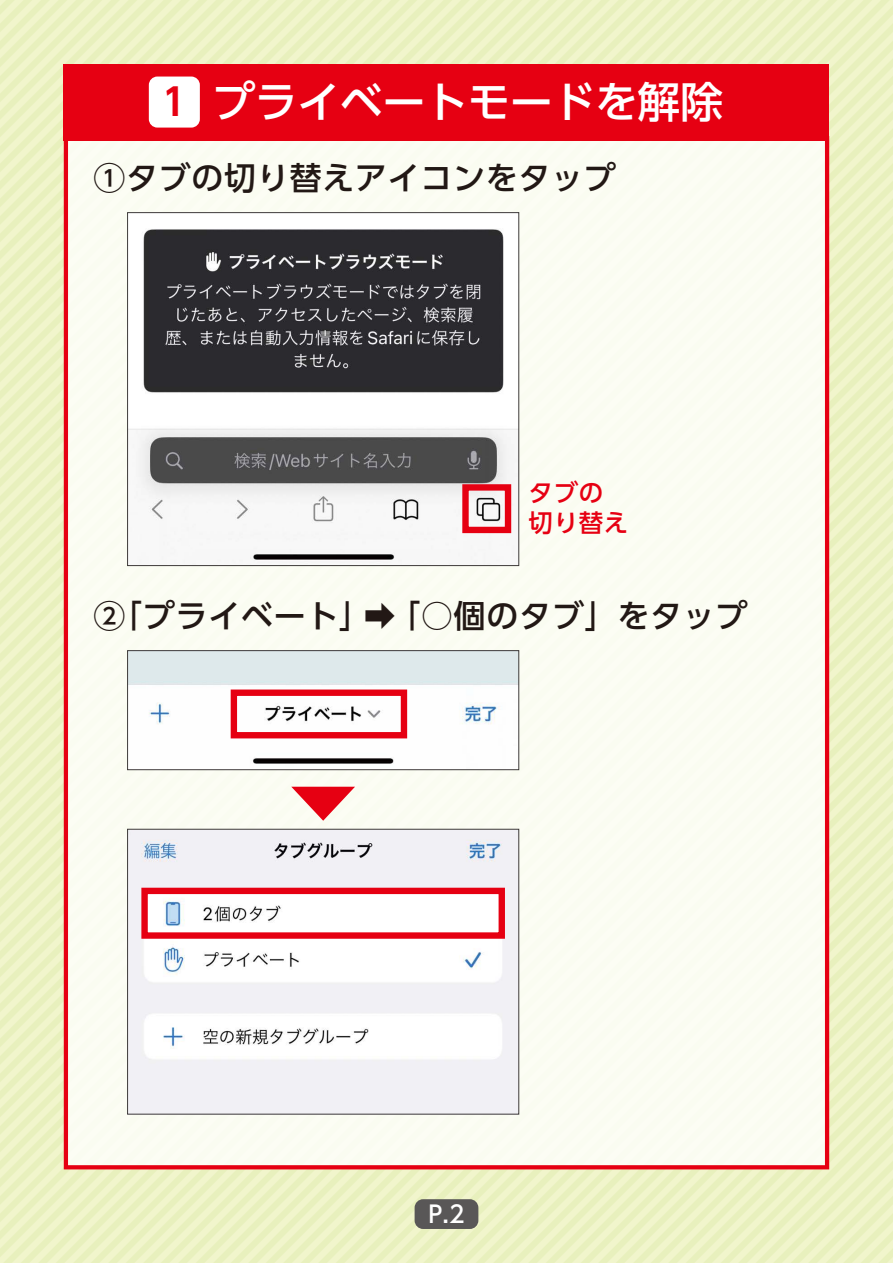
<style>
.page{position:relative;width:893px;height:1263px;background:#edf3c6}
.page>*{position:absolute;margin:0;border:0;box-sizing:border-box;transform-origin:0 0}
.t1{font:500 42.45px "UD Shin Go Pro";color:#fff}
.t2{font:700 37.2px "UD Shin Go Pro De";color:#e60012}
.t3{font:500 31.95px "UD Shin Go Pro";letter-spacing:.025em;color:#221815}
.t4{font:500 24.45px/29.7px "UD Shin Go Pro";letter-spacing:.025em;color:#e60012}
.t5{font:500 23.4px "UD Shin Go Pro";color:#fff}
</style>
<div class="page">
<div style="left:64px;top:140px;width:765px;height:1029px;background:#fafcf2"></div>
<div style="left:64px;top:64px;width:765px;height:76px;background:#e60012"></div>
<img style="left:129px;top:214px;width:388px;height:350px">
<div style="left:127px;top:212px;width:392px;height:354px;border:1px solid #3e3a39"></div>
<img style="left:129px;top:652px;width:388px;height:116px">
<div style="left:127px;top:650px;width:392px;height:120px;border:1px solid #3e3a39"></div>
<img style="left:129px;top:831px;width:388px;height:281px">
<div style="left:127px;top:829px;width:392px;height:285px;border:1px solid #3e3a39"></div>
<div style="left:415px;top:1199px;width:63px;height:30px;background:#595757;border-radius:9px"></div>
<div style="left:462px;top:484px;width:49px;height:49px;border:6px solid #e60012"></div>
<div style="left:231px;top:689px;width:176px;height:49px;border:6px solid #e60012"></div>
<div style="left:141px;top:888px;width:364px;height:51px;border:6px solid #e60012"></div>
<svg style="left:291px;top:787px;width:64px;height:34px;background:#f08084"></svg>
<div style="left:149px;top:77px;width:51px;height:51px;background:#fff;border-radius:9px"></div>
<h1 class="t1" style="left:213px;top:68px;width:512px">プライベートモードを解除</h1>
<p class="t3" style="left:94px;top:152px;width:524px">①タブの切り替えアイコンをタップ</p>
<p class="t2" style="left:162px;top:71px;width:26px">1</p>
<p class="t4" style="left:529px;top:477px;width:101px">タブの切り替え</p>
<p class="t3" style="left:94px;top:590px;width:655px">②「プライベート」➡「○個のタブ」をタップ</p>
<p class="t5" style="left:428px;top:1195px;width:38px">P.2</p>
</div>
